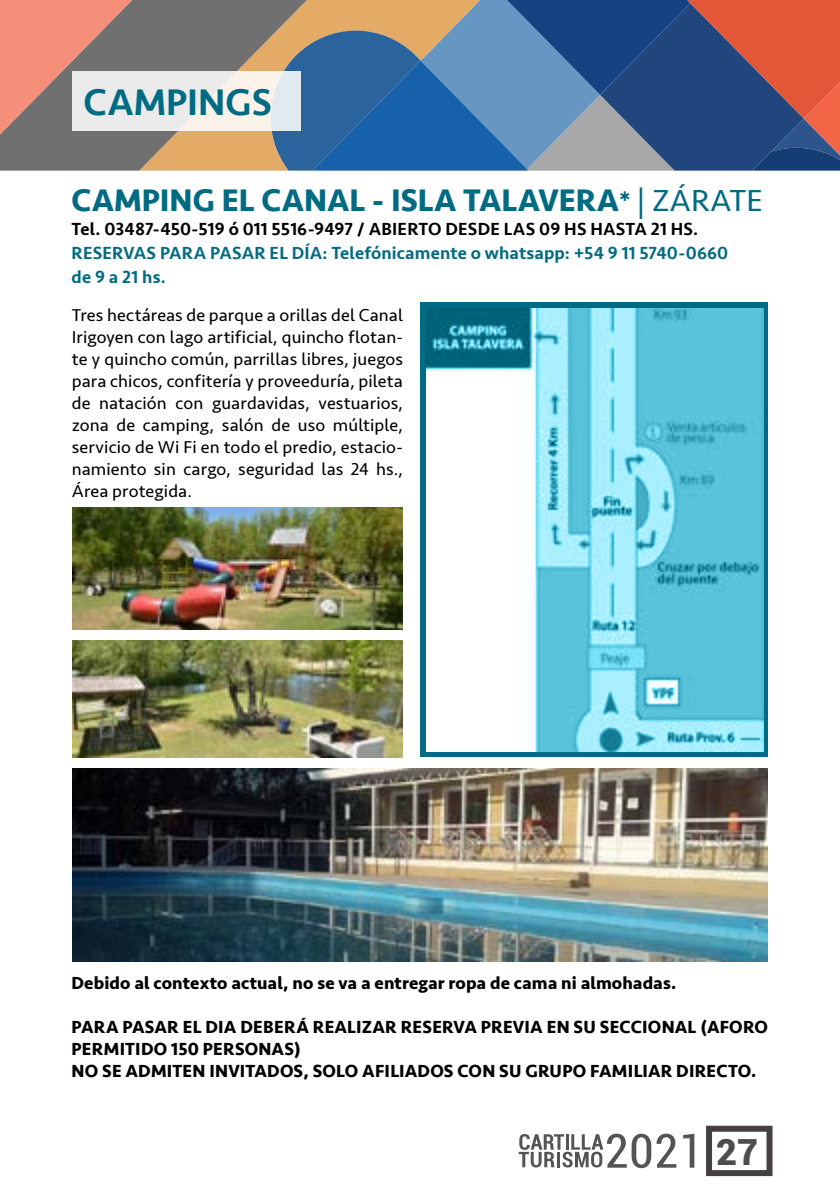
<style>
.page{position:relative;width:840px;height:1191px;background:#fff}
.page>*{position:absolute;margin:0;border:0;box-sizing:border-box;transform-origin:0 0}
.t1{font:500 38px "Seravek";color:#006b82}
.t2{font:900 36px "Roboto";color:#4d4d4f}
.t3{font:700 32px "Seravek";color:#006b82}
.t4{font:18px/22px "Seravek";letter-spacing:.005em;color:#000;text-align:justify}
.t5{font:700 18px/22px "Seravek";letter-spacing:.01em;color:#000}
.t6{font:500 18px/24px "Seravek";letter-spacing:.01em;color:#006b82}
.t7{font:500 18px "Seravek";letter-spacing:.005em;color:#000}
.s1{font-size:28px}
.s2{font-weight:400}
</style>
<div class="page">
<div style="left:705px;top:1125px;width:67px;height:51px;border:6px solid #454042"></div>
<svg style="left:518px;top:1133px;width:158px;height:35px"></svg>
<svg style="left:683px;top:1133px;width:11px;height:34px"></svg>
<svg style="left:420px;top:302px;width:347px;height:455px"></svg>
<svg style="left:0;top:0;width:262px;height:171px;background:#8b7e6f"></svg>
<svg style="left:0;top:0;width:132px;height:134px;background:#c58477"></svg>
<svg style="left:262px;top:0;width:577px;height:171px;background:#5f6b89"></svg>
<img style="left:72px;top:507px;width:331px;height:122px">
<img style="left:72px;top:641px;width:331px;height:116px">
<img style="left:72px;top:768px;width:695px;height:193px">
<div style="left:72px;top:71px;width:228px;height:59px;background:linear-gradient(to bottom,#edeceb,#f0eeeb)"></div>
<h1 class="t1" style="left:84px;top:79px;width:190px">CAMPINGS</h1>
<h3 class="t3" style="left:71px;top:175px;width:692px">CAMPING EL CANAL - ISLA TALAVERA<span class="s1">*</span> <span class="s2">| ZÁRATE</span></h3>
<p class="t7" style="left:71px;top:218px;width:628px">Tel. 03487-450-519 ó 011 5516-9497 / ABIERTO DESDE LAS 09 HS HASTA 21 HS.</p>
<p class="t6" style="left:71px;top:241px;width:657px">RESERVAS PARA PASAR EL DÍA: Telefónicamente o whatsapp: +54 9 11 5740-0660 de 9 a 21 hs.</p>
<p class="t4" style="left:72px;top:303px;width:332px">Tres hectáreas de parque a orillas del Canal Irigoyen con lago artificial, quincho flotan&shy;te y quincho común, parrillas libres, juegos para chicos, confitería y proveeduría, pileta de natación con guardavidas, vestuarios, zona de camping, salón de uso múltiple, servicio de Wi Fi en todo el predio, estacio&shy;namiento sin cargo, seguridad las 24 hs., Área protegida.</p>
<p class="t5" style="left:72px;top:972px;width:606px">Debido al contexto actual, no se va a entregar ropa de cama ni almohadas.</p>
<p class="t5" style="left:72px;top:1016px;width:697px">PARA PASAR EL DIA DEBERÁ REALIZAR RESERVA PREVIA EN SU SECCIONAL (AFORO<br>PERMITIDO 150 PERSONAS)<br>NO SE ADMITEN INVITADOS, SOLO AFILIADOS CON SU GRUPO FAMILIAR DIRECTO.</p>
<h2 class="t2" style="left:715px;top:1126px;width:43px">27</h2>
</div>
